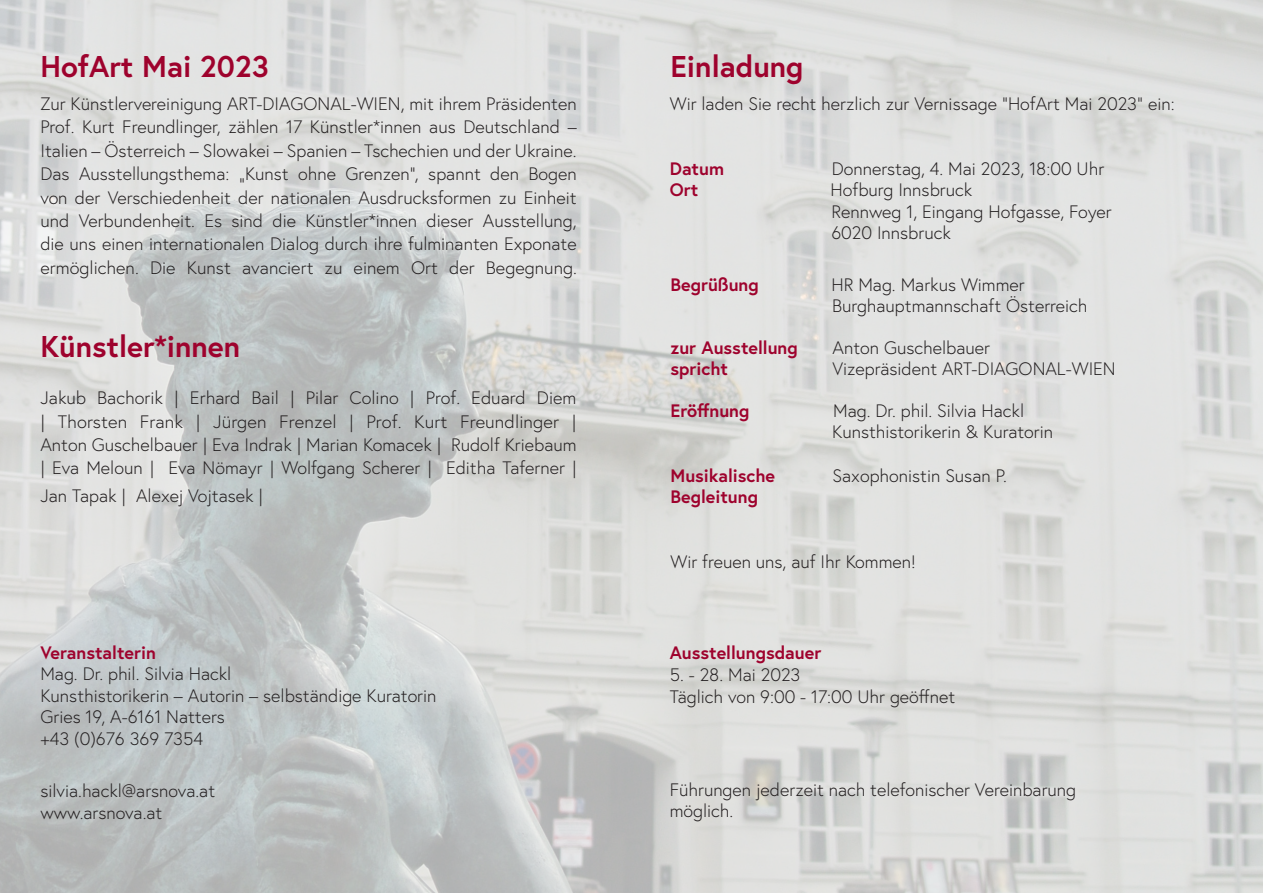
<style>
.page{position:relative;width:1263px;height:893px;background:#fff}
.page>*{position:absolute;margin:0;border:0;box-sizing:border-box;transform-origin:0 0}
.t1{font:700 30px "Europa Austria";color:#9e022d}
.p_small{font:700 30px "Europa";color:#9e022d}
.p_small-2{font:300 18px/23.4px "Europa";color:#231f20}
.Einf__Abs{font:300 18px "Europa";color:#231f20}
.t2{font:700 18px "Europa";color:#9e022d}
.Einf__Abs-2{font:700 18px "Europa Austria";color:#9e022d}
</style>
<div class="page">
<img style="left:0;top:0;width:1263px;height:893px">
<p class="t1" style="left:40px;top:46px;width:230px">HofArt Mai 2023</p>
<p class="t1" style="left:670px;top:46px;width:134px">Einladung</p>
<p class="p_small-2" style="left:40px;top:92px;width:538px;text-align:justify">Zur Künstlervereinigung ART-DIAGONAL-WIEN, mit ihrem Präsidenten Prof. Kurt Freundlinger, zählen 17 Künstler*innen aus Deutschland – Italien – Österreich – Slowakei – Spanien – Tschechien und der Ukraine.<br>Das Ausstellungsthema: „Kunst ohne Grenzen“, spannt den Bogen von der Verschiedenheit der nationalen Ausdrucksformen zu Einheit und Verbundenheit. Es sind die Künstler*innen dieser Ausstellung, die uns einen internationalen Dialog durch ihre fulminanten Exponate ermöglichen. Die Kunst avanciert zu einem Ort der Begegnung.</p>
<p class="p_small-2" style="left:670px;top:92px;width:506px">Wir laden Sie recht herzlich zur Vernissage "HofArt Mai 2023" ein:</p>
<p class="Einf__Abs-2" style="left:670px;top:156px;width:56px">Datum</p>
<p class="p_small-2" style="left:832px;top:156px;width:274px">Donnerstag, 4. Mai 2023, 18:00 Uhr</p>
<p class="Einf__Abs-2" style="left:670px;top:178px;width:30px">Ort</p>
<p class="p_small-2" style="left:830px;top:178px;width:143px">Hofburg Innsbruck</p>
<p class="p_small-2" style="left:831px;top:200px;width:282px">Rennweg 1, Eingang Hofgasse, Foyer</p>
<p class="p_small-2" style="left:831px;top:221px;width:121px">6020 Innsbruck</p>
<p class="Einf__Abs-2" style="left:670px;top:272px;width:90px">Begrüßung</p>
<p class="p_small-2" style="left:831px;top:273px;width:195px">HR Mag. Markus Wimmer</p>
<p class="p_small-2" style="left:832px;top:294px;width:257px">Burghauptmannschaft Österreich</p>
<p class="t2" style="left:670px;top:335px;width:129px">zur Ausstellung</p>
<p class="p_small-2" style="left:832px;top:336px;width:159px">Anton Guschelbauer</p>
<p class="t2" style="left:670px;top:357px;width:59px">spricht</p>
<p class="p_small-2" style="left:832px;top:357px;width:285px">Vizepräsident ART-DIAGONAL-WIEN</p>
<p class="Einf__Abs-2" style="left:670px;top:398px;width:80px">Eröffnung</p>
<p class="p_small-2" style="left:832px;top:399px;width:223px;line-height:21.6px">Mag. Dr. phil. Silvia Hackl<br>Kunsthistorikerin &amp; Kuratorin</p>
<p class="t2" style="left:670px;top:463px;width:106px">Musikalische</p>
<p class="p_small-2" style="left:832px;top:463px;width:176px">Saxophonistin Susan P.</p>
<p class="t2" style="left:670px;top:485px;width:89px">Begleitung</p>
<p class="p_small" style="left:40px;top:326px;width:201px">Künstler*innen</p>
<h1 class="p_small-2" style="left:40px;top:386px;width:538px;text-align:justify">Jakub Bachorik | Erhard Bail | Pilar Colino | Prof. Eduard Diem | Thorsten Frank | Jürgen Frenzel | Prof. Kurt Freundlinger | Anton Guschelbauer | Eva Indrak | Marian Komacek | Rudolf Kriebaum | Eva Meloun | Eva Nömayr | Wolfgang Scherer | Editha Taferner |</h1>
<h1 class="p_small-2" style="left:40px;top:483px;width:224px">Jan Tapak | Alexej Vojtasek |</h1>
<p class="Einf__Abs-2" style="left:40px;top:640px;width:117px">Veranstalterin</p>
<p class="Einf__Abs" style="left:40px;top:663px;width:192px">Mag. Dr. phil. Silvia Hackl</p>
<p class="Einf__Abs" style="left:40px;top:684px;width:398px">Kunsthistorikerin – Autorin – selbständige Kuratorin</p>
<p class="Einf__Abs" style="left:40px;top:706px;width:186px">Gries 19, A-6161 Natters</p>
<p class="Einf__Abs" style="left:40px;top:727px;width:164px">+43 (0)676 369 7354</p>
<p class="Einf__Abs" style="left:40px;top:780px;width:176px">silvia.hackl@arsnova.at</p>
<p class="Einf__Abs" style="left:40px;top:801px;width:123px">www.arsnova.at</p>
<p class="p_small-2" style="left:670px;top:550px;width:247px">Wir freuen uns, auf Ihr Kommen!</p>
<p class="t2" style="left:670px;top:641px;width:153px">Ausstellungsdauer</p>
<p class="p_small-2" style="left:670px;top:664px;width:287px;line-height:21.6px">5. - 28. Mai 2023<br>Täglich von 9:00 - 17:00 Uhr geöffnet</p>
<p class="p_small-2" style="left:670px;top:777px;width:408px">Führungen jederzeit nach telefonischer Vereinbarung</p>
<p class="p_small-2" style="left:670px;top:799px;width:65px">möglich.</p>
</div>
